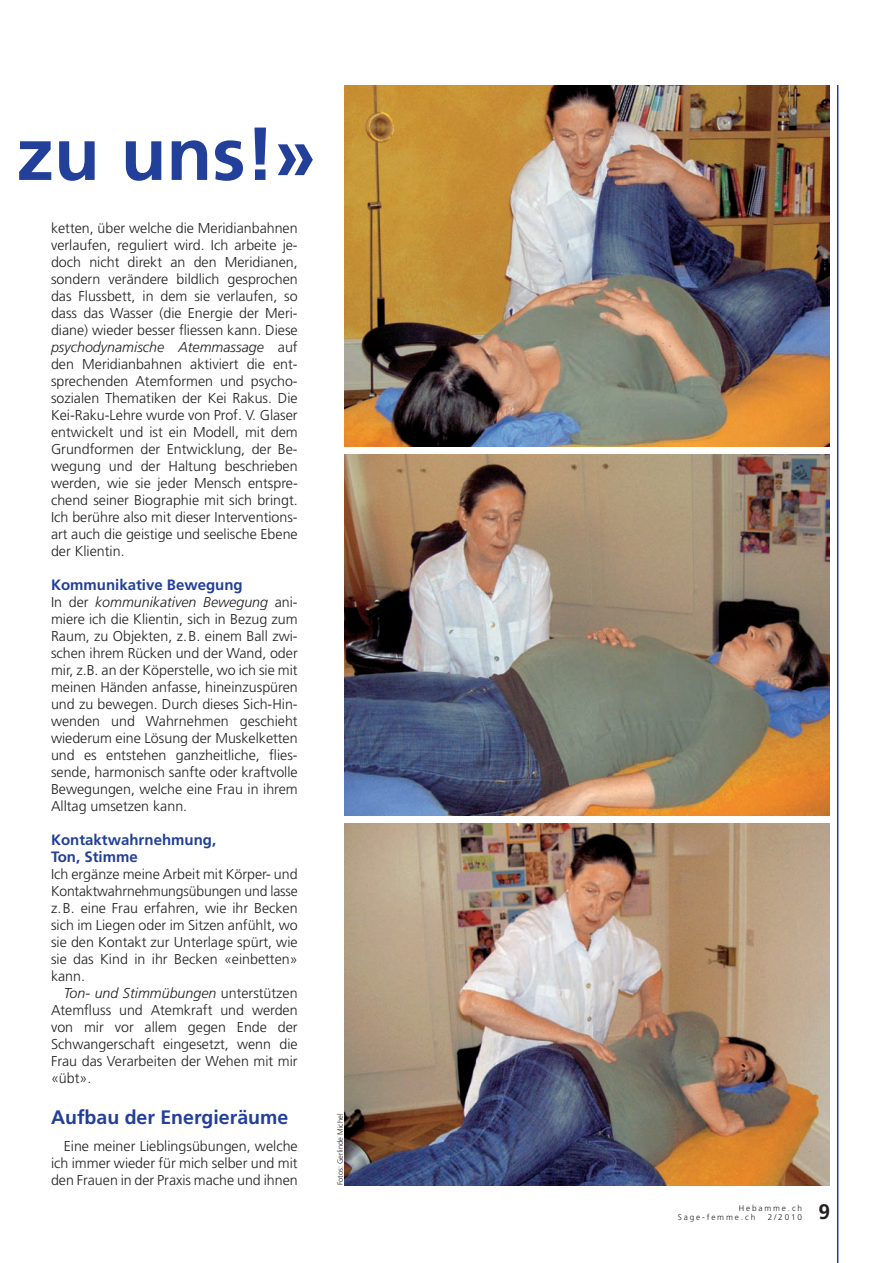
<style>
.page{position:relative;width:893px;height:1263px;background:#fff}
.page>*{position:absolute;margin:0;border:0;box-sizing:border-box;transform-origin:0 0}
.t1{font:700 75px "Frutiger";color:#223f99}
.t2{font:700 21px "Frutiger";color:#231f20}
.t3{font:700 19.5px "Frutiger";color:#223f99}
.t4{font:700 15px/17px "Frutiger";color:#223f99}
.t5{font:300 14.25px/17px "Frutiger";color:#231f20;text-align:justify}
.t6{font:300 8.25px/9px "Frutiger";letter-spacing:.22em;color:#231f20}
.t7{font:300 7.5px "Frutiger";color:#231f20}
.s1{font-style:italic}
</style>
<div class="page">
<hr style="left:837px;top:85px;width:1px;height:1178px;background:#223f99">
<img style="left:344px;top:85px;width:485px;height:362px">
<img style="left:344px;top:824px;width:485px;height:361px">
<img style="left:344px;top:454px;width:485px;height:362px">
<h1 class="t1" style="left:16px;top:124px;width:301px">zu uns!»</h1>
<p class="t5" style="left:51px;top:220px;width:248px">ketten, über welche die Meridianbahnen verlaufen, reguliert wird. Ich arbeite je&shy;doch nicht direkt an den Meridianen, sondern verändere bildlich gesprochen das Flussbett, in dem sie verlaufen, so dass das Wasser (die Energie der Meri&shy;diane) wieder besser fliessen kann. Diese <span class="s1">psychodynamische Atemmassage</span> auf den Meridianbahnen aktiviert die ent&shy;sprechenden Atemformen und psycho&shy;sozialen Thematiken der Kei Rakus. Die Kei-Raku-Lehre wurde von Prof. V. Glaser entwickelt und ist ein Modell, mit dem Grundformen der Entwicklung, der Be&shy;wegung und der Haltung beschrieben werden, wie sie jeder Mensch entspre&shy;chend seiner Biographie mit sich bringt.<br>Ich berühre also mit dieser Interventions&shy;art auch die geistige und seelische Ebene der Klientin.</p>
<p class="t4" style="left:51px;top:577px;width:193px">Kommunikative Bewegung</p>
<p class="t5" style="left:51px;top:595px;width:248px">In der <span class="s1">kommunikativen Bewegung</span> ani&shy;miere ich die Klientin, sich in Bezug zum Raum, zu Objekten, z.B. einem Ball zwi&shy;schen ihrem Rücken und der Wand, oder mir, z.B. an der Köperstelle, wo ich sie mit meinen Händen anfasse, hineinzuspüren und zu bewegen. Durch dieses Sich-Hin&shy;wenden und Wahrnehmen geschieht wiederum eine Lösung der Muskelketten und es entstehen ganzheitliche, flies&shy;sende, harmonisch sanfte oder kraftvolle Bewegungen, welche eine Frau in ihrem Alltag umsetzen kann.</p>
<p class="t4" style="left:51px;top:833px;width:167px">Kontaktwahrnehmung,<br>Ton, Stimme</p>
<p class="t5" style="left:51px;top:867px;width:248px">Ich ergänze meine Arbeit mit Körper- und Kontaktwahrnehmungsübungen und lasse z.B. eine Frau erfahren, wie ihr Becken sich im Liegen oder im Sitzen anfühlt, wo sie den Kontakt zur Unterlage spürt, wie sie das Kind in ihr Becken «einbetten» kann.</p>
<p class="t5" style="left:51px;top:986px;width:248px;text-indent:13px"><span class="s1">Ton- und Stimmübungen</span> unterstützen Atemfluss und Atemkraft und werden von mir vor allem gegen Ende der Schwangerschaft eingesetzt, wenn die Frau das Verarbeiten der Wehen mit mir «übt».</p>
<h3 class="t3" style="left:51px;top:1109px;width:239px">Aufbau der Energieräume</h3>
<p class="t5" style="left:51px;top:1139px;width:248px;text-indent:13px">Eine meiner Lieblingsübungen, welche ich immer wieder für mich selber und mit den Frauen in der Praxis mache und ihnen</p>
<p class="t7" style="left:337px;top:1185px;width:73px;rotate:-90deg">Fotos: Gerlinde Michel</p>
<p class="t6" style="left:678px;top:1204px;width:126px;text-indent:61px">Hebamme.ch<br>Sage-femme.ch</p>
<p class="t6" style="left:768px;top:1213px;width:36px">2/2010</p>
<h2 class="t2" style="left:819px;top:1203px;width:13px">9</h2>
</div>
